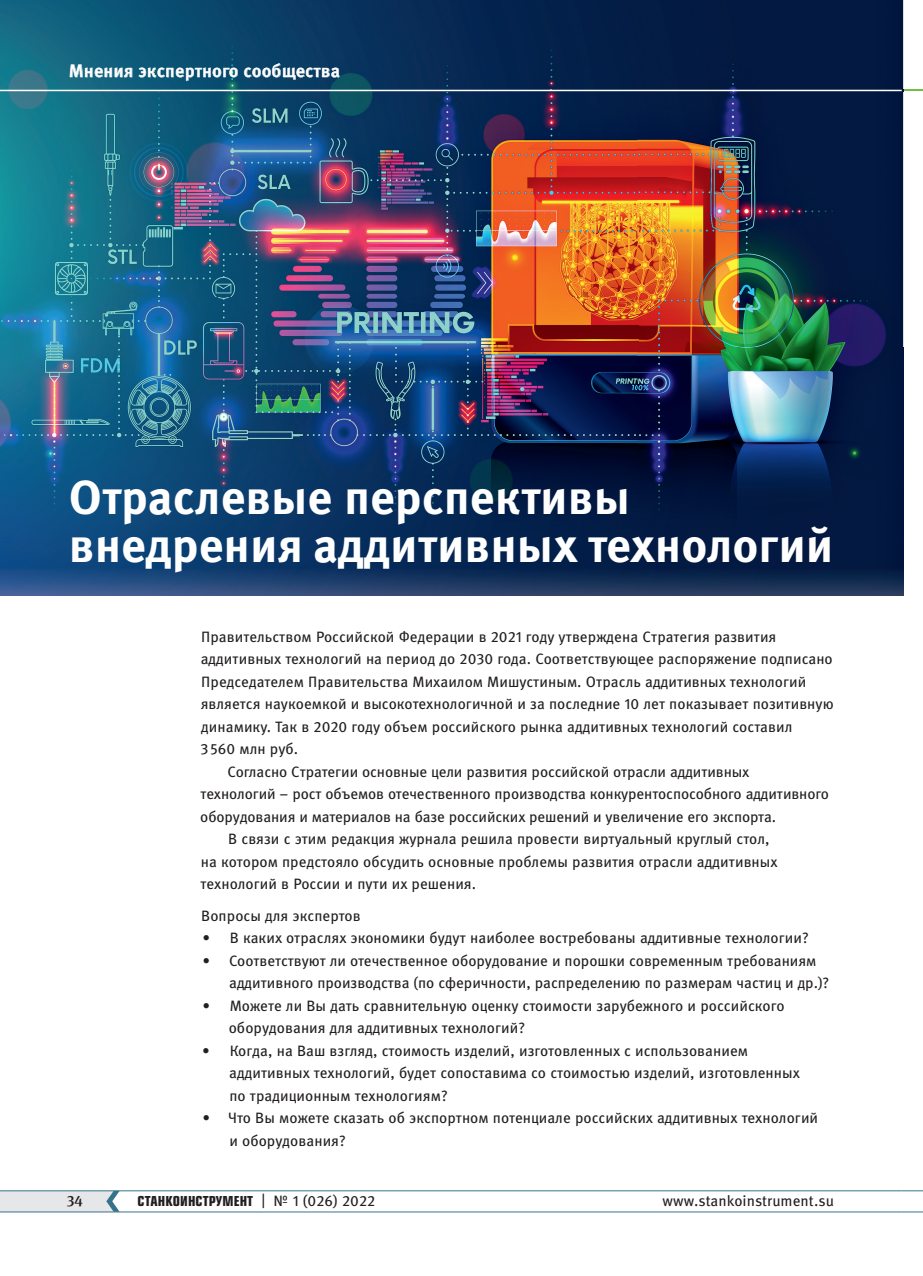
<style>
.page{position:relative;width:923px;height:1276px;background:#fff}
.page>*{position:absolute;margin:0;border:0;box-sizing:border-box;transform-origin:0 0}
.t1{font:700 48px/48px "Meta Pro";color:#fff}
.t2{font:700 18px "Meta Pro";letter-spacing:.005em;color:#fff}
.t3{font:15px/22.5px "Meta Pro";letter-spacing:.005em;color:#231f20}
.t4{font:15px "Eurostile Con Hea";letter-spacing:.005em;color:#231f20}
.t5{font:500 15px "Meta Serif Pro";color:#231f20}
.s1{font-family:"Meta Pro"}
</style>
<div class="page">
<hr style="left:0;top:1211px;width:901px;height:1px;background:#36738a">
<hr style="left:0;top:1190px;width:901px;height:1px;background:#36738a">
<svg style="left:901px;top:1211px;width:22px;height:1px"></svg>
<svg style="left:901px;top:1190px;width:22px;height:1px"></svg>
<svg style="left:0;top:1191px;width:120px;height:21px;background:#d7dde1"></svg>
<hr style="left:0;top:90px;width:923px;height:1px;background:#71bf44">
<img style="left:0;top:0;width:903px;height:596px">
<img style="left:70px;top:63px;width:269px;height:18px">
<hr style="left:0;top:90px;width:901px;height:1px;background:#fff">
<p class="t2" style="left:69px;top:57px;width:273px">Мнения экспертного сообщества</p>
<h1 class="t1" style="left:69px;top:470px;width:766px">Отраслевые перспективы внедрения аддитивных технологий</h1>
<p class="t3" style="left:201px;top:624px;width:577px">Правительством Российской Федерации в 2021 году утверждена Стратегия развития</p>
<p class="t3" style="left:201px;top:646px;width:633px">аддитивных технологий на период до 2030 года. Соответствующее распоряжение подписано</p>
<p class="t3" style="left:201px;top:669px;width:606px">Председателем Правительства Михаилом Мишустиным. Отрасль аддитивных технологий</p>
<p class="t3" style="left:201px;top:691px;width:634px">является наукоемкой и высокотехнологичной и за последние 10 лет показывает позитивную</p>
<p class="t3" style="left:201px;top:714px;width:593px">динамику. Так в 2020 году объем российского рынка аддитивных технологий составил</p>
<p class="t3" style="left:200px;top:736px;width:99px">3 560 млн руб .</p>
<p class="t3" style="left:228px;top:759px;width:523px">Согласно Стратегии основные цели развития российской отрасли аддитивных</p>
<p class="t3" style="left:201px;top:781px;width:630px">технологий – рост объемов отечественного производства конкурентоспособного аддитивного</p>
<p class="t3" style="left:200px;top:804px;width:577px">оборудования и материалов на базе российских решений и увеличение его экспорта.</p>
<p class="t3" style="left:228px;top:826px;width:543px">В связи с этим редакция журнала решила провести виртуальный круглый стол,</p>
<p class="t3" style="left:201px;top:849px;width:578px">на котором предстояло обсудить основные проблемы развития отрасли аддитивных</p>
<p class="t3" style="left:201px;top:871px;width:277px">технологий в России и пути их решения.</p>
<p class="t3" style="left:201px;top:903px;width:161px">Вопросы для экспертов</p>
<p class="t3" style="left:202px;top:925px;width:608px">• В каких отраслях экономики будут наиболее востребованы аддитивные технологии?</p>
<p class="t3" style="left:229px;top:948px;width:601px;text-indent:-27px">• Соответствуют ли отечественное оборудование и порошки современным требованиям аддитивного производства (по сферичности, распределению по размерам частиц и др.)?</p>
<p class="t3" style="left:229px;top:993px;width:557px;text-indent:-26px">• Можете ли Вы дать сравнительную оценку стоимости зарубежного и российского оборудования для аддитивных технологий?</p>
<p class="t3" style="left:229px;top:1038px;width:572px;text-indent:-27px">• Когда, на Ваш взгляд, стоимость изделий, изготовленных с использованием аддитивных технологий, будет сопоставима со стоимостью изделий, изготовленных по традиционным технологиям?</p>
<p class="t3" style="left:229px;top:1105px;width:590px;text-indent:-27px">• Что Вы можете сказать об экспортном потенциале российских аддитивных технологий и оборудования?</p>
<p class="t5" style="left:67px;top:1189px;width:17px">34</p>
<p class="t4" style="left:137px;top:1190px;width:239px">СТАНКОИНСТРУМЕНТ <span class="s1">| № 1 (026) 2022</span></p>
<p class="t3" style="left:662px;top:1189px;width:173px">www.stankoinstrument.su</p>
</div>
